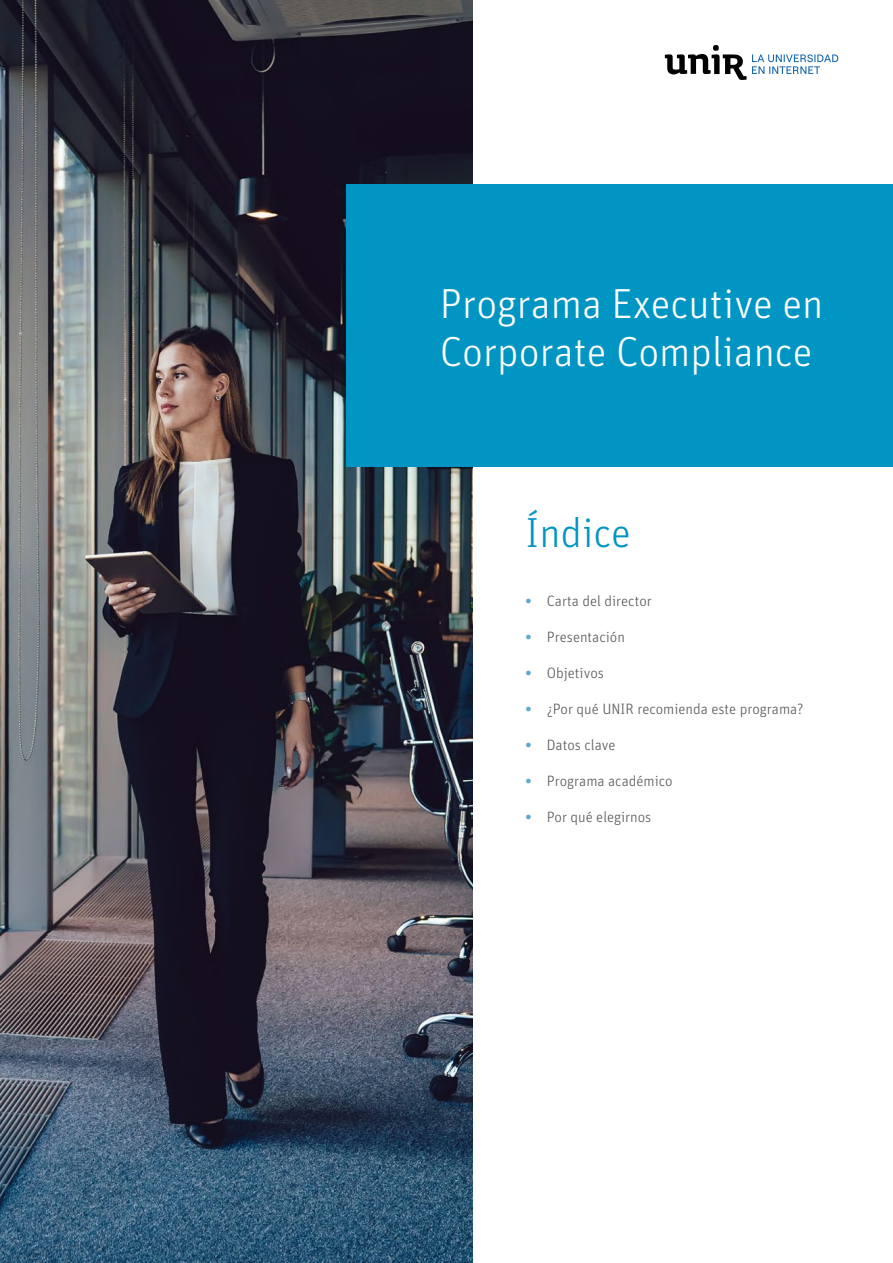
<style>
.page{position:relative;width:893px;height:1263px;background:#fff}
.page>*{position:absolute;margin:0;border:0;box-sizing:border-box;transform-origin:0 0}
.t1{font:300 42px/48px "Unit OT";color:#fff}
.t2{font:300 42px "Unit OT";color:#0095c3}
.t3{font:300 15px "Unit OT";color:#575756}
.s1{font-weight:700;color:#5fa8d0}
</style>
<div class="page">
<svg style="left:665px;top:45px;width:81px;height:35px"></svg>
<svg style="left:752px;top:54px;width:86px;height:20px"></svg>
<img style="left:0;top:0;width:472px;height:1263px">
<div style="left:347px;top:184px;width:546px;height:282px;background:#0095c3"></div>
<h1 class="t1" style="left:440px;top:280px;width:385px">Programa Executive en<br>Corporate Compliance</h1>
<h1 class="t2" style="left:526px;top:508px;width:107px">Índice</h1>
<p class="t3" style="left:526px;top:592px;width:128px"><span class="s1">•</span> Carta del director</p>
<p class="t3" style="left:526px;top:628px;width:101px"><span class="s1">•</span> Presentación</p>
<p class="t3" style="left:526px;top:664px;width:80px"><span class="s1">•</span> Objetivos</p>
<p class="t3" style="left:526px;top:700px;width:279px"><span class="s1">•</span> ¿Por qué UNIR recomienda este programa?</p>
<p class="t3" style="left:526px;top:736px;width:91px"><span class="s1">•</span> Datos clave</p>
<p class="t3" style="left:526px;top:772px;width:148px"><span class="s1">•</span> Programa académico</p>
<p class="t3" style="left:526px;top:808px;width:127px"><span class="s1">•</span> Por qué elegirnos</p>
</div>
